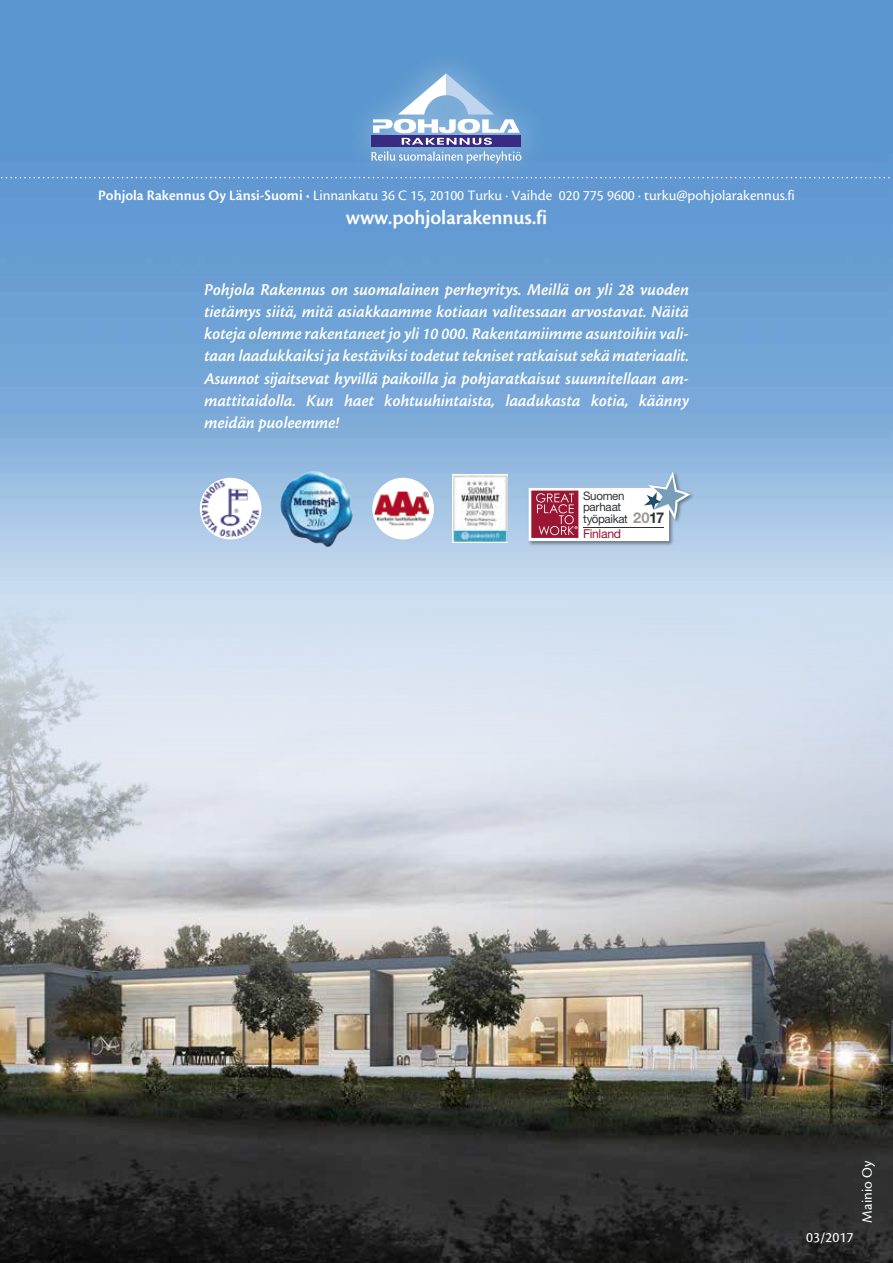
<style>
.page{position:relative;width:893px;height:1263px;background:#fff}
.page>*{position:absolute;margin:0;border:0;box-sizing:border-box;transform-origin:0 0}
.t1{font:21px "Cronos MM 574 14";color:#fff}
.t2{font:17.4px/22.2px "Cronos MM It 574 11";color:#fff;text-align:justify}
.t3{font:15px "Cronos MM 408 10";color:#fff}
.t4{font:700 15px "Helvetica Neue LT Std";color:#9c9b91}
.t5{font:12.3px "Helvetica Neue LT Std";letter-spacing:-.02em;color:#9a1633}
.t6{font:11.7px/11.7px "Helvetica Neue LT Std";letter-spacing:-.025em;color:#2f3234}
.s1{font-family:"Cronos MM 574 10"}
.s2{color:#2f3234}
</style>
<div class="page">
<img style="left:0;top:0;width:893px;height:603px">
<img style="left:0;top:603px;width:893px;height:660px">
<div style="left:341px;top:45px;width:210px;height:134px;background:#fff;opacity:.5"></div>
<div style="left:371px;top:135px;width:150px;height:12px;background:#392b81"></div>
<svg style="left:373px;top:73px;width:147px;height:72px"></svg>
<svg style="left:371px;top:151px;width:150px;height:12px;background:#8fb5dc"></svg>
<svg style="left:0;top:177px;width:893px;height:1px"></svg>
<img style="left:526px;top:469px;width:167px;height:78px">
<svg style="left:529px;top:471px;width:161px;height:70px"></svg>
<img style="left:279px;top:468px;width:75px;height:81px">
<div style="left:200px;top:478px;width:61px;height:61px;background:#fff;border-radius:50%"></div>
<img style="left:202px;top:481px;width:57px;height:56px">
<div style="left:372px;top:478px;width:62px;height:61px;background:#fff;border-radius:50%"></div>
<img style="left:374px;top:492px;width:55px;height:34px">
<img style="left:452px;top:475px;width:56px;height:67px">
<p class="t3" style="left:98px;top:188px;width:698px"><span class="s1">Pohjola Rakennus Oy Länsi-Suomi</span> • Linnankatu 36 C 15, 20100 Turku · Vaihde 020 775 9600 · turku@pohjolarakennus.fi</p>
<p class="t1" style="left:346px;top:207px;width:203px">www.pohjolarakennus.fi</p>
<p class="t2" style="left:204px;top:278px;width:486px">Pohjola Rakennus on suomalainen perheyritys. Meillä on yli 28 vuoden tietämys siitä, mitä asiakkaamme kotiaan valitessaan arvostavat. Näitä koteja olemme rakentaneet jo yli 10 000. Rakentamiimme asuntoihin vali&shy;taan laadukkaiksi ja kestäviksi todetut tekniset ratkaisut sekä materiaalit.<br>Asunnot sijaitsevat hyvillä paikoilla ja pohjaratkaisut suunnitellaan am&shy;mattitaidolla. Kun haet kohtuuhintaista, laadukasta kotia, käänny meidän puoleemme!</p>
<p class="t6" style="left:583px;top:489px;width:46px">Suomen parhaat työpaikat</p>
<p class="t5" style="left:583px;top:526px;width:40px">Finland</p>
<p class="t4" style="left:633px;top:509px;width:33px">20<span class="s2">17</span></p>
<p class="t3" style="left:806px;top:1229px;width:49px">03/2017</p>
<p class="t3" style="left:859px;top:1222px;width:63px;rotate:-90deg">Mainio Oy</p>
</div>
